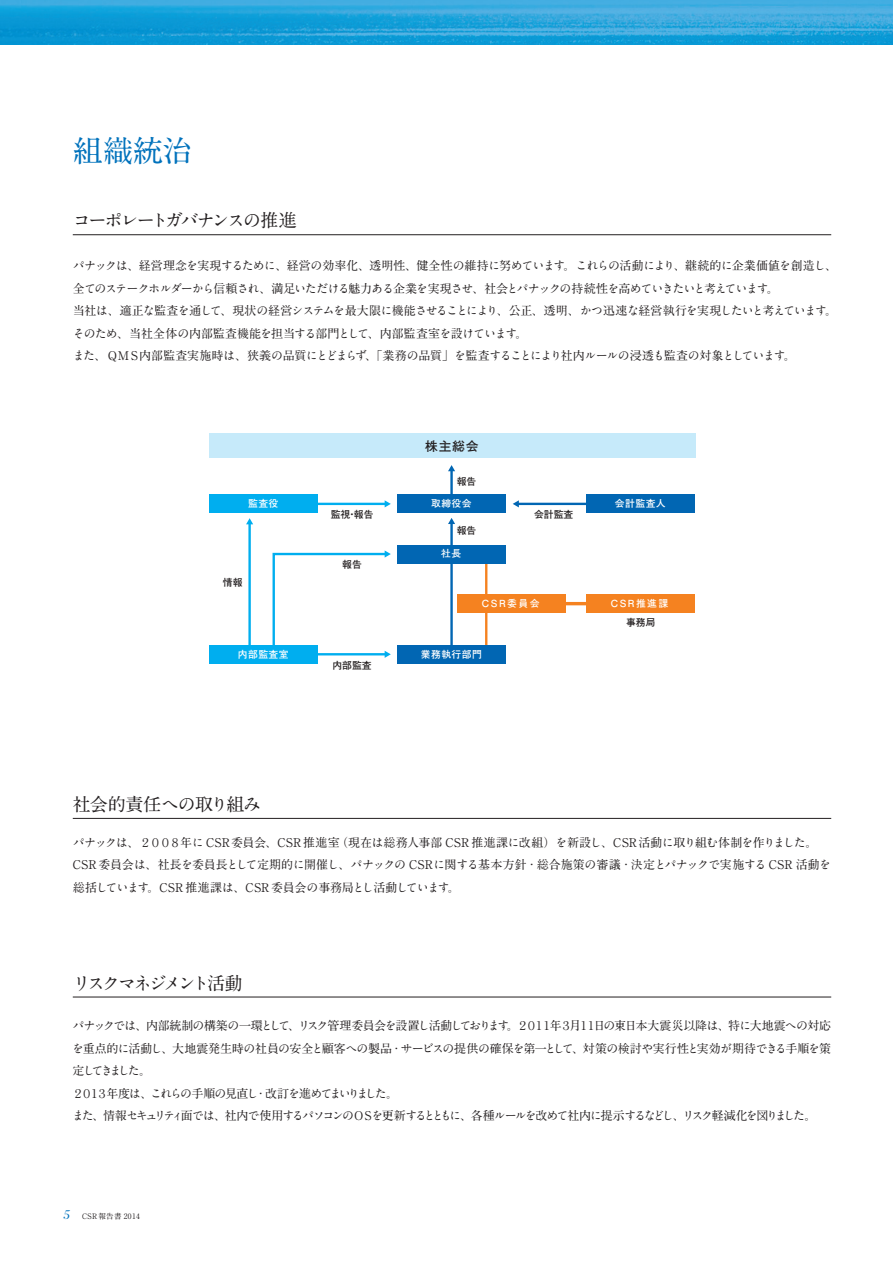
<style>
.page{position:relative;width:893px;height:1263px;background:#fff}
.page>*{position:absolute;margin:0;border:0;box-sizing:border-box;transform-origin:0 0}
.t1{font:700 30px "A1 Mincho Std";color:#0072bc}
.t2{font:700 18px "A1 Mincho Std";letter-spacing:-.12em;color:#231f20}
.t3{font:700 18px "A1 Mincho Std";letter-spacing:-.045em;color:#231f20}
.t4{font:700 18px "A1 Mincho Std";letter-spacing:-.17em;color:#231f20}
.t5{font:italic 13.5px "Bodoni";color:#0072bc}
.t6{font:700 12.75px "Futo Go B101 Pro";color:#231f20}
.t7{font:700 12px/22.5px "A1 Mincho Std";letter-spacing:-.07em;color:#231f20}
.t8{font:700 12px/22.5px "A1 Mincho Std";letter-spacing:-.1em;color:#231f20}
.t9{font:700 12px/22.5px "A1 Mincho Std";letter-spacing:-.03em;color:#231f20}
.t10{font:700 9.75px "Futo Go B101 Pro";letter-spacing:.05em;color:#fff}
.t11{font:700 9.75px "Futo Go B101 Pro";color:#231f20}
.t12{font:700 7.5px "A1 Mincho Std";letter-spacing:.05em;color:#231f20}
</style>
<div class="page">
<img style="left:0;top:0;width:893px;height:45px">
<hr style="left:73px;top:234px;width:758px;height:1px;background:#231f20">
<hr style="left:73px;top:818px;width:758px;height:1px;background:#231f20">
<hr style="left:73px;top:997px;width:758px;height:1px;background:#231f20">
<hr style="left:485px;top:557px;width:2px;height:99px;background:#f58220">
<hr style="left:555px;top:602px;width:40px;height:3px;background:#f58220">
<hr style="left:450px;top:470px;width:3px;height:34px;background:#0166b3">
<svg style="left:448px;top:465px;width:7px;height:6px"></svg>
<hr style="left:450px;top:523px;width:3px;height:124px;background:#0166b3">
<svg style="left:448px;top:518px;width:7px;height:6px"></svg>
<hr style="left:263px;top:503px;width:123px;height:2px;background:#00aeef">
<svg style="left:385px;top:500px;width:6px;height:7px"></svg>
<hr style="left:248px;top:523px;width:3px;height:130px;background:#00aeef">
<svg style="left:246px;top:518px;width:7px;height:6px"></svg>
<svg style="left:272px;top:550px;width:119px;height:108px"></svg>
<hr style="left:518px;top:503px;width:122px;height:2px;background:#0166b3">
<svg style="left:513px;top:500px;width:6px;height:7px"></svg>
<div style="left:209px;top:495px;width:109px;height:18px;background:#00aeef"></div>
<div style="left:397px;top:495px;width:109px;height:18px;background:#0166b3"></div>
<div style="left:586px;top:495px;width:109px;height:18px;background:#0166b3"></div>
<div style="left:457px;top:594px;width:109px;height:19px;background:#f58220"></div>
<div style="left:586px;top:594px;width:109px;height:19px;background:#f58220"></div>
<div style="left:397px;top:545px;width:109px;height:18px;background:#0166b3"></div>
<div style="left:397px;top:645px;width:109px;height:19px;background:#0166b3"></div>
<div style="left:209px;top:645px;width:109px;height:18px;background:#00aeef"></div>
<div style="left:209px;top:433px;width:486px;height:25px;background:#c6eafa"></div>
<h1 class="t1" style="left:73px;top:127px;width:121px">組織統治</h1>
<h2 class="t2" style="left:73px;top:206px;width:226px">コーポレートガバナンスの推進</h2>
<p class="t7" style="left:73px;top:253px;width:766px">パナックは、経営理念を実現するために、経営の効率化、透明性、健全性の維持に努めています。これらの活動により、継続的に企業価値を創造し、全てのステークホルダーから信頼され、満足いただける魅力ある企業を実現させ、社会とパナックの持続性を高めていきたいと考えています。<br>当社は、適正な監査を通して、現状の経営システムを最大限に機能させることにより、公正、透明、かつ迅速な経営執行を実現したいと考えています。そのため、当社全体の内部監査機能を担当する部門として、内部監査室を設けています。<br>また、ＱＭＳ内部監査実施時は、狭義の品質にとどまらず、「業務の品質」を監査することにより社内ルールの浸透も監査の対象としています。</p>
<p class="t6" style="left:425px;top:435px;width:55px">株主総会</p>
<p class="t10" style="left:248px;top:496px;width:32px">監査役</p>
<p class="t11" style="left:223px;top:574px;width:21px">情報</p>
<p class="t10" style="left:238px;top:646px;width:52px">内部監査室</p>
<p class="t11" style="left:331px;top:507px;width:44px">監視・報告</p>
<p class="t11" style="left:342px;top:557px;width:21px">報告</p>
<p class="t11" style="left:333px;top:657px;width:41px">内部監査</p>
<p class="t11" style="left:457px;top:474px;width:21px">報告</p>
<p class="t10" style="left:431px;top:496px;width:42px">取締役会</p>
<p class="t11" style="left:457px;top:522px;width:21px">報告</p>
<p class="t10" style="left:441px;top:546px;width:22px">社長</p>
<p class="t11" style="left:534px;top:507px;width:41px">会計監査</p>
<p class="t10" style="left:615px;top:496px;width:52px">会計監査人</p>
<p class="t10" style="left:482px;top:596px;width:59px">CSR委員会</p>
<p class="t10" style="left:611px;top:596px;width:59px">CSR推進課</p>
<p class="t10" style="left:421px;top:646px;width:63px">業務執行部門</p>
<p class="t11" style="left:626px;top:614px;width:31px">事務局</p>
<h2 class="t3" style="left:73px;top:790px;width:190px">社会的責任への取り組み</h2>
<p class="t9" style="left:73px;top:829px;width:760px">パナックは、２００８年に CSR委員会、CSR 推進室（現在は総務人事部 CSR 推進課に改組）を新設し、CSR活動に取り組む体制を作りました。<br>CSR 委員会は、社長を委員長として定期的に開催し、パナックの CSRに関する基本方針・総合施策の審議・決定とパナックで実施する CSR 活動を総括しています。CSR 推進課は、CSR 委員会の事務局とし活動しています。</p>
<h2 class="t4" style="left:73px;top:968px;width:172px">リスクマネジメント活動</h2>
<p class="t8" style="left:72px;top:1013px;width:761px">パナックでは、内部統制の構築の一環として、リスク管理委員会を設置し活動しております。２０１１年３月１１日の東日本大震災以降は、特に大地震への対応を重点的に活動し、大地震発生時の社員の安全と顧客への製品・サービスの提供の確保を第一として、対策の検討や実行性と実効が期待できる手順を策定してきました。<br>２０１３年度は、これらの手順の見直し・改訂を進めてまいりました。<br>また、情報セキュリティ面では、社内で使用するパソコンのＯＳを更新するとともに、各種ルールを改めて社内に提示するなどし、リスク軽減化を図りました。</p>
<p class="t5" style="left:63px;top:1207px;width:8px">5</p>
<p class="t12" style="left:82px;top:1210px;width:59px">CSR報告書 2014</p>
</div>
